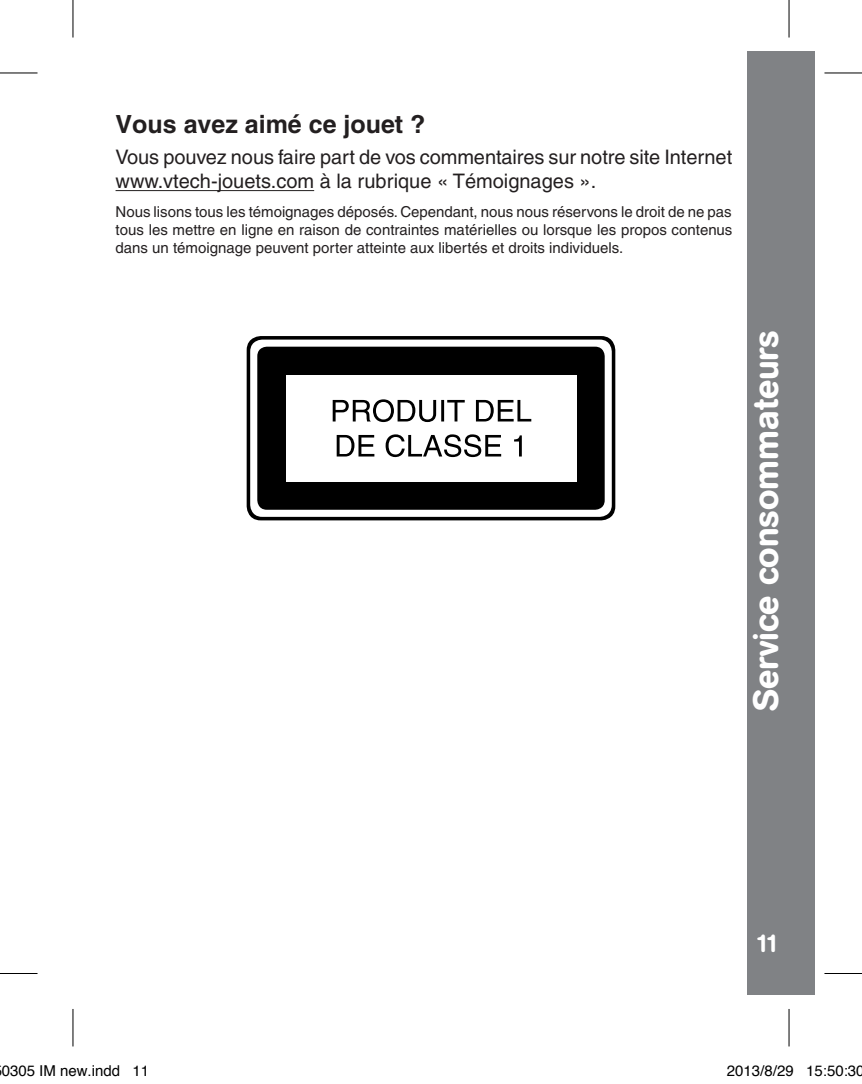
<style>
.page{position:relative;width:862px;height:1084px;background:#fff}
.page>*{position:absolute;margin:0;border:0;box-sizing:border-box;transform-origin:0 0}
.side_bard{font:500 35px "AG Book Rounded";color:#fff}
.point{font:700 25px "Helvetica";color:#231f20}
.t1{font:500 25px "AG Book Rounded";color:#fff}
.point-2{font:500 20px/24px "Helvetica";letter-spacing:-.005em;color:#231f20}
.point-3{font:500 15px/18px "Helvetica";color:#231f20;text-align:justify}
.t2{font:15px "Helvetica";color:#000}
</style>
<div class="page">
<div style="left:747px;top:52px;width:67px;height:942px;background:#808285"></div>
<hr style="left:116px;top:190px;width:198px;height:1px;background:#231f20">
<div style="left:247px;top:336px;width:368px;height:184px;background:#000;border-radius:14px"></div>
<div style="left:250px;top:339px;width:362px;height:178px;background:#fff;border-radius:12px"></div>
<div style="left:257px;top:346px;width:347px;height:163px;background:#000;border-radius:10px"></div>
<div style="left:286px;top:375px;width:290px;height:106px;background:#fff"></div>
<svg style="left:333px;top:399px;width:198px;height:23px"></svg>
<svg style="left:337px;top:434px;width:185px;height:23px"></svg>
<hr style="left:0;top:73px;width:38px;height:1px;background:#000">
<hr style="left:824px;top:73px;width:38px;height:1px;background:#000">
<hr style="left:0;top:973px;width:38px;height:1px;background:#000">
<hr style="left:824px;top:973px;width:38px;height:1px;background:#000">
<hr style="left:73px;top:0;width:1px;height:37px;background:#000">
<hr style="left:73px;top:1008px;width:1px;height:38px;background:#000">
<hr style="left:788px;top:0;width:1px;height:37px;background:#000">
<hr style="left:788px;top:1008px;width:1px;height:38px;background:#000">
<p class="point" style="left:116px;top:109px;width:311px">Vous avez aimé ce jouet ?</p>
<p class="point-2" style="left:116px;top:145px;width:618px">Vous pouvez nous faire part de vos commentaires sur notre site Internet www.vtech-jouets.com à la rubrique « Témoignages ».</p>
<p class="point-3" style="left:116px;top:202px;width:618px">Nous lisons tous les témoignages déposés. Cependant, nous nous réservons le droit de ne pas tous les mettre en ligne en raison de contraintes matérielles ou lorsque les propos contenus dans un témoignage peuvent porter atteinte aux libertés et droits individuels.</p>
<p class="side_bard" style="left:745px;top:710px;width:382px;rotate:-90deg">Service consommateurs</p>
<h2 class="t1" style="left:755px;top:928px;width:25px">11</h2>
<p class="t2" style="left:2px;top:1060px;width:149px">0305 IM new.indd 11</p>
<p class="t2" style="left:727px;top:1060px;width:139px">2013/8/29 15:50:30</p>
</div>
